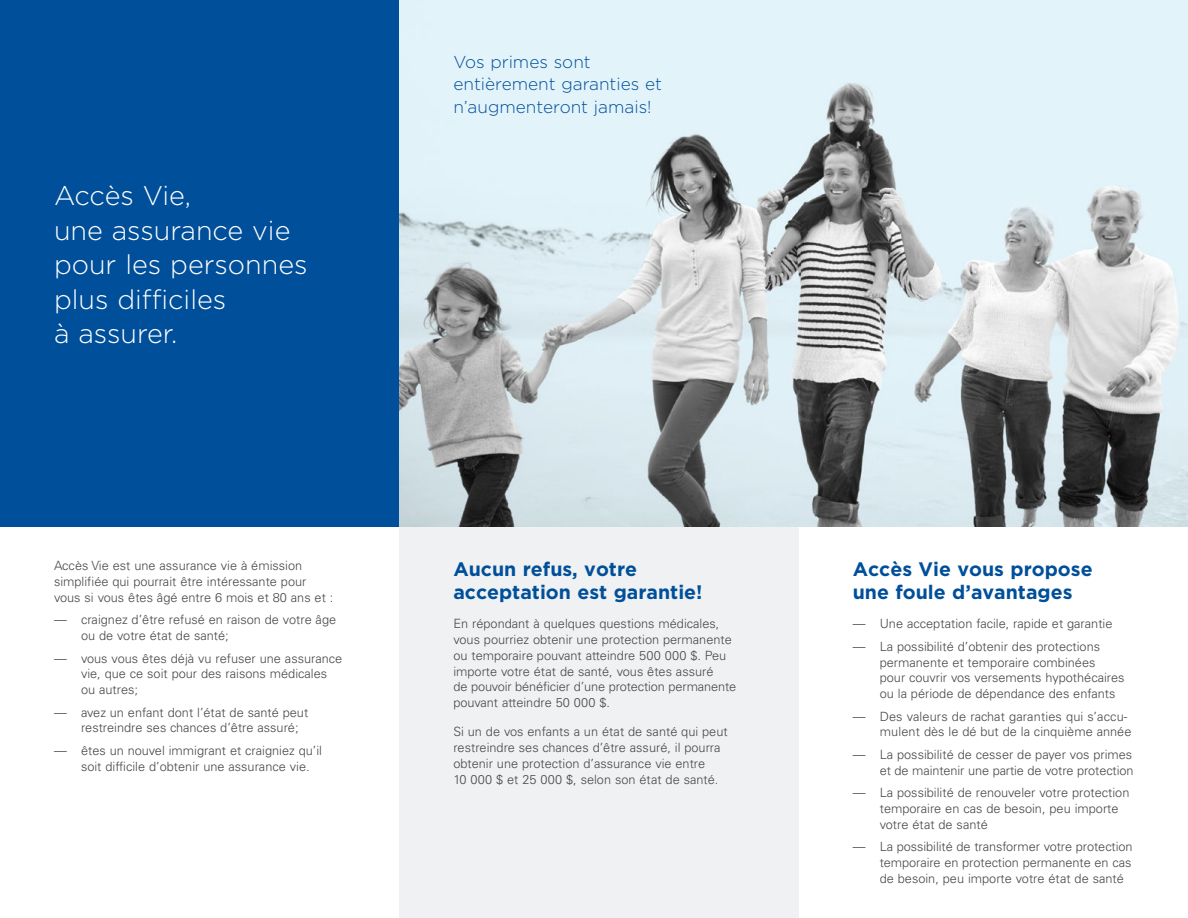
<style>
.page{position:relative;width:1188px;height:918px;background:#fff}
.page>*{position:absolute;margin:0;border:0;box-sizing:border-box;transform-origin:0 0}
.t1{font:300 27px/34.5px "Gotham";color:#fff}
.t2{font:700 19.5px/23.2px "Gotham";color:#004f9a}
.t3{font:300 17.25px/22.5px "Gotham";color:#004f9a}
.t4{font:300 12.75px/15.8px "Univers";color:#474847}
</style>
<div class="page">
<div style="left:0;top:0;width:399px;height:526px;background:#004f9a"></div>
<div style="left:399px;top:526px;width:400px;height:392px;background:#f0f1f3"></div>
<img style="left:399px;top:0;width:789px;height:526px">
<h1 class="t1" style="left:54px;top:180px;width:255px">Accès Vie,<br>une assurance vie pour les personnes plus difficiles<br>à assurer.</h1>
<p class="t4" style="left:54px;top:559px;width:281px">Accès Vie est une assurance vie à émission simplifiée qui pourrait être intéressante pour vous si vous êtes âgé entre 6 mois et 80 ans et :</p>
<p class="t4" style="left:81px;top:613px;width:257px;text-indent:-27px">— craignez d’être refusé en raison de votre âge ou de votre état de santé;</p>
<p class="t4" style="left:81px;top:651px;width:263px;text-indent:-27px">— vous vous êtes déjà vu refuser une assurance vie, que ce soit pour des raisons médicales ou autres;</p>
<p class="t4" style="left:81px;top:705px;width:229px;text-indent:-27px">— avez un enfant dont l’état de santé peut restreindre ses chances d’être assuré;</p>
<p class="t4" style="left:81px;top:743px;width:243px;text-indent:-27px">— êtes un nouvel immigrant et craigniez qu’il soit difficile d’obtenir une assurance vie.</p>
<h3 class="t3" style="left:453px;top:51px;width:210px">Vos primes sont entièrement garanties et n’augmenteront jamais!</h3>
<h2 class="t2" style="left:453px;top:558px;width:251px">Aucun refus, votre acceptation est garantie!</h2>
<p class="t4" style="left:453px;top:617px;width:284px">En répondant à quelques questions médicales, vous pourriez obtenir une protection permanente ou temporaire pouvant atteindre 500 000 $. Peu importe votre état de santé, vous êtes assuré<br>de pouvoir bénéficier d’une protection permanente pouvant atteindre 50 000 $.</p>
<p class="t4" style="left:453px;top:725px;width:276px">Si un de vos enfants a un état de santé qui peut restreindre ses chances d’être assuré, il pourra obtenir une protection d’assurance vie entre<br>10 000 $ et 25 000 $, selon son état de santé.</p>
<h2 class="t2" style="left:853px;top:558px;width:241px">Accès Vie vous propose une foule d’avantages</h2>
<p class="t4" style="left:853px;top:617px;width:261px">— Une acceptation facile, rapide et garantie</p>
<p class="t4" style="left:880px;top:639px;width:246px;text-indent:-27px">— La possibilité d’obtenir des protections permanente et temporaire combinées<br>pour couvrir vos versements hypothécaires ou la période de dépendance des enfants</p>
<p class="t4" style="left:880px;top:709px;width:253px;text-indent:-27px">— Des valeurs de rachat garanties qui s’accu&shy;mulent dès le dé but de la cinquième année</p>
<p class="t4" style="left:853px;top:747px;width:282px;text-align:right">— La possibilité de cesser de payer vos primes et de maintenir une partie de votre protection</p>
<p class="t4" style="left:880px;top:786px;width:251px;text-indent:-27px">— La possibilité de renouveler votre protection temporaire en cas de besoin, peu importe votre état de santé</p>
<p class="t4" style="left:880px;top:840px;width:254px;text-align:justify;text-indent:-27px">— La possibilité de transformer votre protection temporaire en protection permanente en cas de besoin, peu importe votre état de santé</p>
</div>
